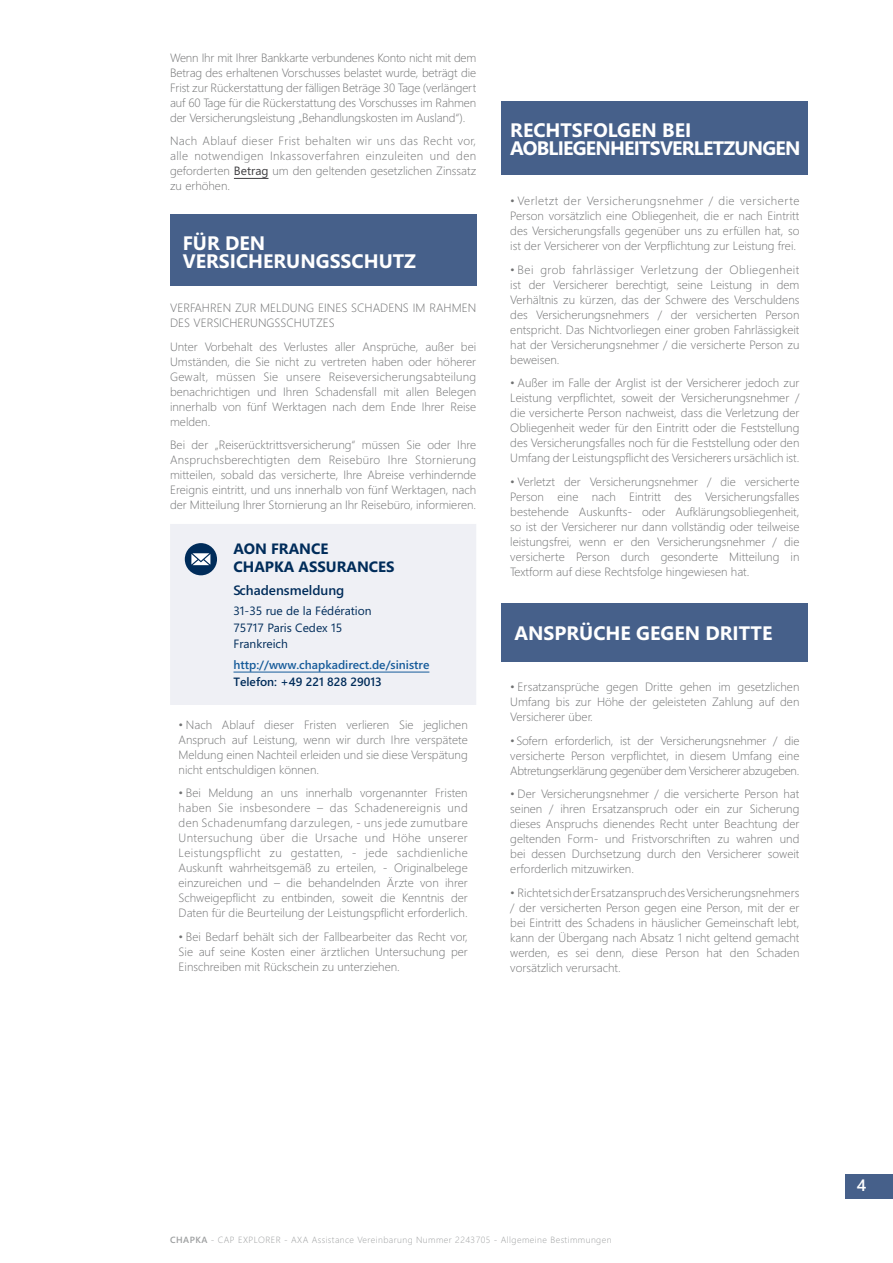
<style>
.page{position:relative;width:893px;height:1263px;background:#fff}
.page>*{position:absolute;margin:0;border:0;box-sizing:border-box;transform-origin:0 0}
.t1{font:700 19.5px/18px "Segoe WP";color:#fff}
.t2{font:700 19.5px/18px "Segoe WP";letter-spacing:-.04em;color:#fff}
.t3{font:600 16.5px "Segoe WP";color:#fff}
.t4{font:700 15px/18px "Segoe WP";color:#002c5a}
.t5{font:600 13.5px "Segoe WP";color:#002c5a}
.t6{font:300 12px/15px "Segoe WP";color:#707172;text-align:justify}
.t7{font:12px/16.5px "Segoe WP";color:#002c5a}
.t8{font:600 12px "Segoe WP";color:#165b9a}
.t9{font:600 12px "Segoe WP";color:#002c5a}
.t10{font:300 9px "Segoe WP";letter-spacing:.05em;color:#9c9e9f}
.s1{font-weight:400;color:#3e3d40}
.s2{font-weight:600}
</style>
<div class="page">
<div style="left:845px;top:1174px;width:48px;height:24px;background:#46608a"></div>
<div style="left:502px;top:101px;width:306px;height:73px;background:#46608a"></div>
<div style="left:502px;top:603px;width:306px;height:59px;background:#46608a"></div>
<hr style="left:234px;top:178px;width:34px;height:1px;background:#3e3d40">
<div style="left:170px;top:214px;width:306px;height:71px;background:#46608a"></div>
<div style="left:170px;top:524px;width:306px;height:181px;background:#eff0f5"></div>
<div style="left:185px;top:543px;width:32px;height:32px;background:#002c5a;border-radius:50%"></div>
<svg style="left:191px;top:553px;width:19px;height:12px"></svg>
<hr style="left:233px;top:672px;width:196px;height:1px;background:#165b9a">
<p class="t6" style="left:170px;top:50px;width:308px">Wenn Ihr mit Ihrer Bankkarte verbundenes Konto nicht mit dem Betrag des erhaltenen Vorschusses belastet wurde, beträgt die Frist zur Rückerstattung der fälligen Beträge 30 Tage (verlängert auf 60 Tage für die Rückerstattung des Vorschusses im Rahmen der Versicherungsleistung „Behandlungskosten im Ausland“).</p>
<p class="t6" style="left:170px;top:133px;width:308px">Nach Ablauf dieser Frist behalten wir uns das Recht vor, alle notwendigen Inkassoverfahren einzuleiten und den geforderten <span class="s1">Betrag</span> um den geltenden gesetzlichen Zinssatz zu erhöhen.</p>
<h1 class="t1" style="left:183px;top:233px;width:235px">FÜR DEN<br>VERSICHERUNGSSCHUTZ</h1>
<p class="t6" style="left:170px;top:300px;width:308px">VERFAHREN ZUR MELDUNG EINES SCHADENS IM RAHMEN<br>DES VERSICHERUNGSSCHUTZES</p>
<p class="t6" style="left:170px;top:339px;width:308px">Unter Vorbehalt des Verlustes aller Ansprüche, außer bei Umständen, die Sie nicht zu vertreten haben oder höherer Gewalt, müssen Sie unsere Reiseversicherungsabteilung benachrichtigen und Ihren Schadensfall mit allen Belegen innerhalb von fünf Werktagen nach dem Ende Ihrer Reise melden.</p>
<p class="t6" style="left:170px;top:437px;width:308px">Bei der „Reiserücktrittsversicherung“ müssen Sie oder Ihre Anspruchsberechtigten dem Reisebüro Ihre Stornierung mitteilen, sobald das versicherte, Ihre Abreise verhindernde Ereignis eintritt, und uns innerhalb von fünf Werktagen, nach der Mitteilung Ihrer Stornierung an Ihr Reisebüro, informieren.</p>
<p class="t4" style="left:233px;top:539px;width:163px">AON FRANCE<br>CHAPKA ASSURANCES</p>
<p class="t5" style="left:233px;top:580px;width:112px">Schadensmeldung</p>
<p class="t7" style="left:233px;top:602px;width:140px">31-35 rue de la Fédération<br>75717 Paris Cedex 15<br>Frankreich</p>
<p class="t8" style="left:233px;top:656px;width:197px">http://www.chapkadirect.de/sinistre</p>
<p class="t9" style="left:233px;top:673px;width:150px">Telefon: +49 221 828 29013</p>
<p class="t6" style="left:179px;top:716px;width:291px">• Nach Ablauf dieser Fristen verlieren Sie jeglichen Anspruch auf Leistung, wenn wir durch Ihre verspätete Meldung einen Nachteil erleiden und sie diese Verspätung nicht entschuldigen können.</p>
<p class="t6" style="left:179px;top:785px;width:291px">• Bei Meldung an uns innerhalb vorgenannter Fristen haben Sie insbesondere – das Schadenereignis und den Schadenumfang darzulegen, - uns jede zumutbare Untersuchung über die Ursache und Höhe unserer Leistungspflicht zu gestatten, - jede sachdienliche Auskunft wahrheitsgemäß zu erteilen, - Originalbelege einzureichen und – die behandelnden Ärzte von ihrer Schweigepflicht zu entbinden, soweit die Kenntnis der Daten für die Beurteilung der Leistungspflicht erforderlich.</p>
<p class="t6" style="left:179px;top:928px;width:291px">• Bei Bedarf behält sich der Fallbearbeiter das Recht vor, Sie auf seine Kosten einer ärztlichen Untersuchung per Einschreiben mit Rückschein zu unterziehen.</p>
<h1 class="t2" style="left:510px;top:120px;width:292px">RECHTSFOLGEN BEI<br>AOBLIEGENHEITSVERLETZUNGEN</h1>
<p class="t6" style="left:510px;top:193px;width:291px">• Verletzt der Versicherungsnehmer / die versicherte Person vorsätzlich eine Obliegenheit, die er nach Eintritt des Versicherungsfalls gegenüber uns zu erfüllen hat, so ist der Versicherer von der Verpflichtung zur Leistung frei.</p>
<p class="t6" style="left:510px;top:261px;width:291px">• Bei grob fahrlässiger Verletzung der Obliegenheit ist der Versicherer berechtigt, seine Leistung in dem Verhältnis zu kürzen, das der Schwere des Verschuldens des Versicherungsnehmers / der versicherten Person entspricht. Das Nichtvorliegen einer groben Fahrlässigkeit hat der Versicherungsnehmer / die versicherte Person zu beweisen.</p>
<p class="t6" style="left:510px;top:375px;width:291px">• Außer im Falle der Arglist ist der Versicherer jedoch zur Leistung verpflichtet, soweit der Versicherungsnehmer / die versicherte Person nachweist, dass die Verletzung der Obliegenheit weder für den Eintritt oder die Feststellung des Versicherungsfalles noch für die Feststellung oder den Umfang der Leistungspflicht des Versicherers ursächlich ist.</p>
<p class="t6" style="left:510px;top:473px;width:291px">• Verletzt der Versicherungsnehmer / die versicherte Person eine nach Eintritt des Versicherungsfalles bestehende Auskunfts- oder Aufklärungsobliegenheit, so ist der Versicherer nur dann vollständig oder teilweise leistungsfrei, wenn er den Versicherungsnehmer / die versicherte Person durch gesonderte Mitteilung in Textform auf diese Rechtsfolge hingewiesen hat.</p>
<h1 class="t1" style="left:514px;top:623px;width:259px">ANSPRÜCHE GEGEN DRITTE</h1>
<p class="t6" style="left:510px;top:679px;width:291px">• Ersatzansprüche gegen Dritte gehen im gesetzlichen Umfang bis zur Höhe der geleisteten Zahlung auf den Versicherer über.</p>
<p class="t6" style="left:510px;top:732px;width:291px">• Sofern erforderlich, ist der Versicherungsnehmer / die versicherte Person verpflichtet, in diesem Umfang eine Abtretungserklärung gegenüber dem Versicherer abzugeben.</p>
<p class="t6" style="left:510px;top:786px;width:291px">• Der Versicherungsnehmer / die versicherte Person hat seinen / ihren Ersatzanspruch oder ein zur Sicherung dieses Anspruchs dienendes Recht unter Beachtung der geltenden Form- und Fristvorschriften zu wahren und bei dessen Durchsetzung durch den Versicherer soweit erforderlich mitzuwirken.</p>
<p class="t6" style="left:510px;top:884px;width:291px">• Richtet sich der Ersatzanspruch des Versicherungsnehmers / der versicherten Person gegen eine Person, mit der er bei Eintritt des Schadens in häuslicher Gemeinschaft lebt, kann der Übergang nach Absatz 1 nicht geltend gemacht werden, es sei denn, diese Person hat den Schaden vorsätzlich verursacht.</p>
<p class="t10" style="left:170px;top:1233px;width:443px"><span class="s2">CHAPKA</span> - CAP EXPLORER - AXA Assistance Vereinbarung Nummer 2243705 - Allgemeine Bestimmungen</p>
<h2 class="t3" style="left:857px;top:1174px;width:11px">4</h2>
</div>
